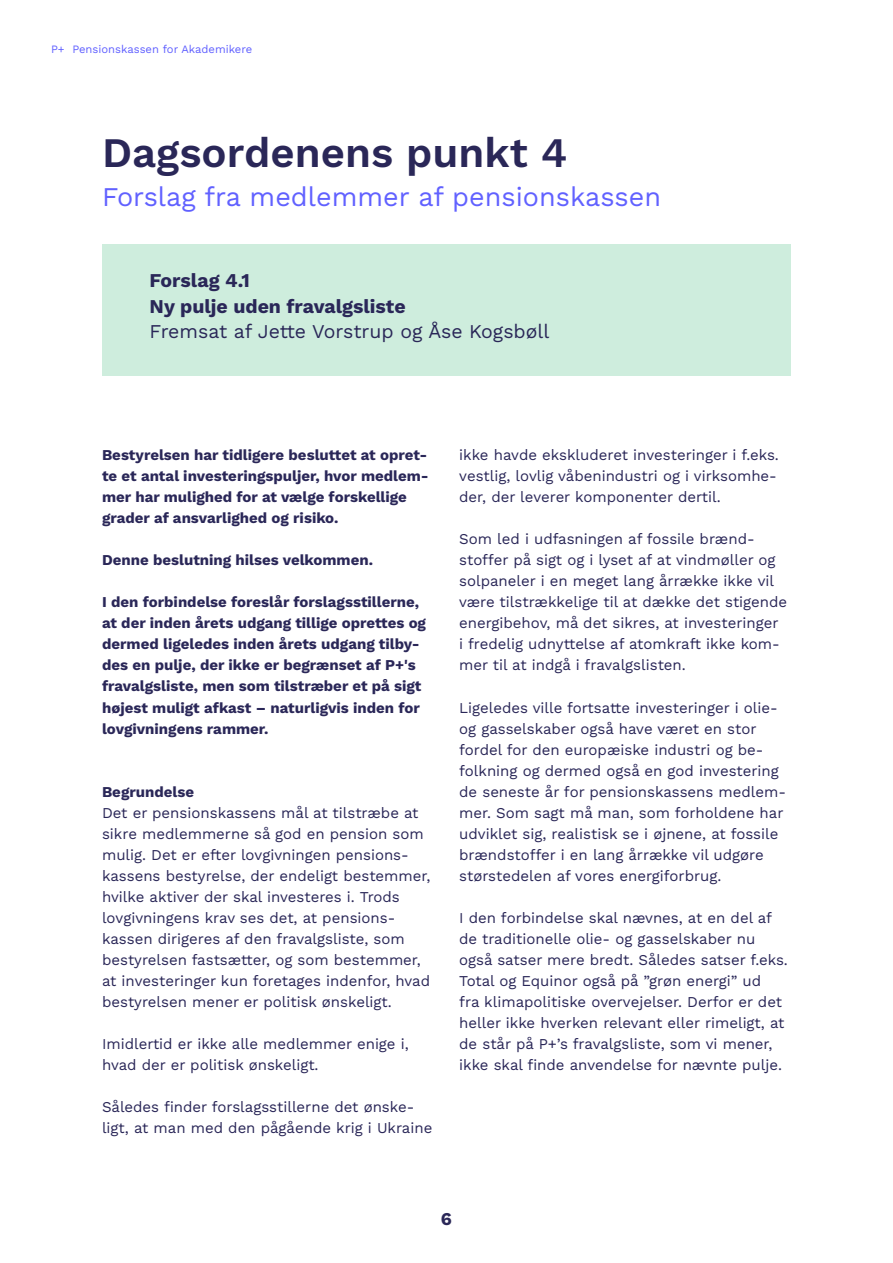
<style>
.page{position:relative;width:893px;height:1263px;background:#fff}
.page>*{position:absolute;margin:0;border:0;box-sizing:border-box;transform-origin:0 0}
.rub{font:600 42px "Work Sans";color:#2a2758}
.rub_2_blå{font:27px "Work Sans";color:#6161ff}
.mr{font:19.5px "Work Sans";color:#2a2758}
.mr-2{font:700 19.5px "Work Sans";color:#2a2758}
.t1{font:700 18px "Work Sans";color:#2a2758}
.brød{font:15px/21px "Work Sans";color:#2a2758}
.mr-3{font:700 15px/21px "Work Sans";color:#2a2758}
.t2{font:11.25px "Work Sans";color:#6161ff}
</style>
<div class="page">
<div style="left:102px;top:244px;width:689px;height:131px;background:#ceeddd"></div>
<p class="t2" style="left:51px;top:41px;width:203px">P+ Pensionskassen for Akademikere</p>
<p class="rub" style="left:102px;top:120px;width:467px">Dagsordenens punkt 4</p>
<p class="rub_2_blå" style="left:102px;top:176px;width:561px">Forslag fra medlemmer af pensionskassen</p>
<p class="mr-2" style="left:150px;top:266px;width:102px">Forslag 4.1</p>
<p class="mr-2" style="left:150px;top:291px;width:258px">Ny pulje uden fravalgsliste</p>
<p class="mr" style="left:150px;top:317px;width:401px">Fremsat af Jette Vorstrup og Åse Kogsbøll</p>
<p class="mr-3" style="left:102px;top:444px;width:328px">Bestyrelsen har tidligere besluttet at opret&shy;te et antal investeringspuljer, hvor medlem&shy;mer har mulighed for at vælge forskellige grader af ansvarlighed og risiko.</p>
<p class="mr-3" style="left:102px;top:549px;width:273px">Denne beslutning hilses velkommen.</p>
<p class="mr-3" style="left:102px;top:591px;width:325px">I den forbindelse foreslår forslagsstillerne, at der inden årets udgang tillige oprettes og dermed ligeledes inden årets udgang tilby&shy;des en pulje, der ikke er begrænset af P+'s fravalgsliste, men som tilstræber et på sigt højest muligt afkast – naturligvis inden for lovgivningens rammer.</p>
<p class="mr-3" style="left:102px;top:780px;width:94px">Begrundelse</p>
<p class="brød" style="left:102px;top:801px;width:330px">Det er pensionskassens mål at tilstræbe at sikre medlemmerne så god en pension som mulig. Det er efter lovgivningen pensions&shy;kassens bestyrelse, der endeligt bestemmer, hvilke aktiver der skal investeres i. Trods lovgivningens krav ses det, at pensions&shy;kassen dirigeres af den fravalgsliste, som bestyrelsen fastsætter, og som bestemmer, at investeringer kun foretages indenfor, hvad bestyrelsen mener er politisk ønskeligt.</p>
<p class="brød" style="left:102px;top:1032px;width:308px">Imidlertid er ikke alle medlemmer enige i, hvad der er politisk ønskeligt.</p>
<p class="brød" style="left:102px;top:1095px;width:332px">Således finder forslagsstillerne det ønske&shy;ligt, at man med den pågående krig i Ukraine</p>
<p class="brød" style="left:459px;top:444px;width:321px">ikke havde ekskluderet investeringer i f.eks. vestlig, lovlig våbenindustri og i virksomhe&shy;der, der leverer komponenter dertil.</p>
<p class="brød" style="left:459px;top:528px;width:329px">Som led i udfasningen af fossile brænd&shy;stoffer på sigt og i lyset af at vindmøller og solpaneler i en meget lang årrække ikke vil være tilstrækkelige til at dække det stigende energibehov, må det sikres, at investeringer<br>i fredelig udnyttelse af atomkraft ikke kom&shy;mer til at indgå i fravalgslisten.</p>
<p class="brød" style="left:459px;top:696px;width:328px">Ligeledes ville fortsatte investeringer i olie&shy;og gasselskaber også have været en stor fordel for den europæiske industri og be&shy;folkning og dermed også en god investering de seneste år for pensionskassens medlem&shy;mer. Som sagt må man, som forholdene har udviklet sig, realistisk se i øjnene, at fossile brændstoffer i en lang årrække vil udgøre størstedelen af vores energiforbrug.</p>
<p class="brød" style="left:459px;top:906px;width:330px">I den forbindelse skal nævnes, at en del af de traditionelle olie- og gasselskaber nu også satser mere bredt. Således satser f.eks.<br>Total og Equinor også på ”grøn energi” ud<br>fra klimapolitiske overvejelser. Derfor er det heller ikke hverken relevant eller rimeligt, at de står på P+’s fravalgsliste, som vi mener, ikke skal finde anvendelse for nævnte pulje.</p>
<p class="t1" style="left:441px;top:1205px;width:13px">6</p>
</div>
